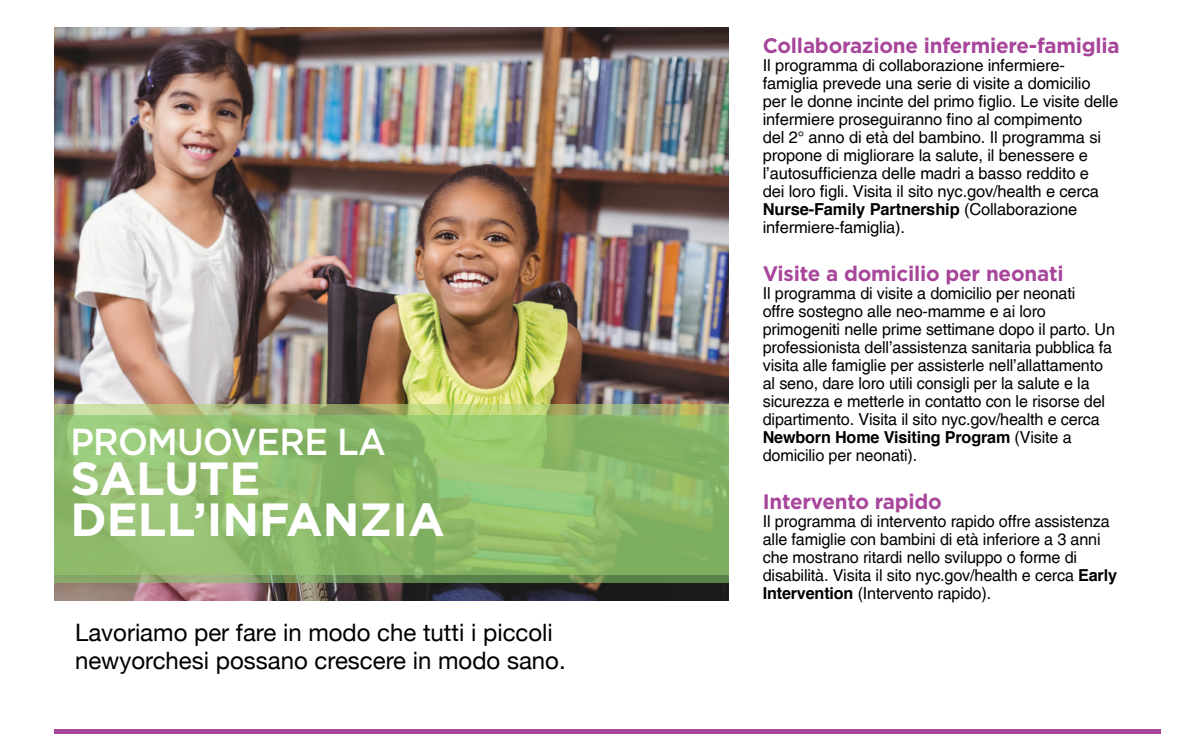
<style>
.page{position:relative;width:1188px;height:756px;background:#fff}
.page>*{position:absolute;margin:0;border:0;box-sizing:border-box;transform-origin:0 0}
.t1{font:700 46.5px/40.5px "Gotham";color:#fff}
.t2{font:500 37.5px "Gotham";letter-spacing:-.02em;color:#fff;scale:.94 1}
.t3{font:24px/28.5px "Helvetica Neue";color:#000}
.t4{font:700 21px "Gotham";letter-spacing:-.01em;color:#a7469a}
.t5{font:16.5px/18px "Helvetica";letter-spacing:-.01em;color:#000}
.s1{font-weight:700}
</style>
<div class="page">
<img style="left:54px;top:27px;width:675px;height:574px">
<div style="left:54px;top:729px;width:1107px;height:5px;background:#a7469a"></div>
<svg style="left:54px;top:404px;width:675px;height:11px;background:#afbd7b"></svg>
<svg style="left:54px;top:415px;width:675px;height:168px;background:#8eba6b"></svg>
<h2 class="t2" style="left:70px;top:420px;width:337px">PROMUOVERE LA</h2>
<h1 class="t1" style="left:70px;top:457px;width:376px">SALUTE<br>DELL’INFANZIA</h1>
<h3 class="t3" style="left:75px;top:618px;width:492px">Lavoriamo per fare in modo che tutti i piccoli newyorchesi possano crescere in modo sano.</h3>
<p class="t4" style="left:763px;top:34px;width:358px">Collaborazione infermiere-famiglia</p>
<p class="t5" style="left:763px;top:57px;width:357px">Il programma di collaborazione infermiere&shy;famiglia prevede una serie di visite a domicilio per le donne incinte del primo figlio. Le visite delle infermiere proseguiranno fino al compimento<br>del 2° anno di età del bambino. Il programma si propone di migliorare la salute, il benessere e l’autosufficienza delle madri a basso reddito e<br>dei loro figli. Visita il sito nyc.gov/health e cerca <span class="s1">Nurse-Family Partnership</span> (Collaborazione infermiere-famiglia).</p>
<p class="t4" style="left:763px;top:262px;width:302px">Visite a domicilio per neonati</p>
<p class="t5" style="left:763px;top:284px;width:354px">Il programma di visite a domicilio per neonati<br>offre sostegno alle neo-mamme e ai loro primogeniti nelle prime settimane dopo il parto. Un professionista dell’assistenza sanitaria pubblica fa visita alle famiglie per assisterle nell’allattamento al seno, dare loro utili consigli per la salute e la sicurezza e metterle in contatto con le risorse del dipartimento. Visita il sito nyc.gov/health e cerca <span class="s1">Newborn Home Visiting Program</span> (Visite a domicilio per neonati).</p>
<p class="t4" style="left:763px;top:489px;width:181px">Intervento rapido</p>
<p class="t5" style="left:763px;top:512px;width:356px">Il programma di intervento rapido offre assistenza alle famiglie con bambini di età inferiore a 3 anni che mostrano ritardi nello sviluppo o forme di disabilità. Visita il sito nyc.gov/health e cerca <span class="s1">Early Intervention</span> (Intervento rapido).</p>
</div>
